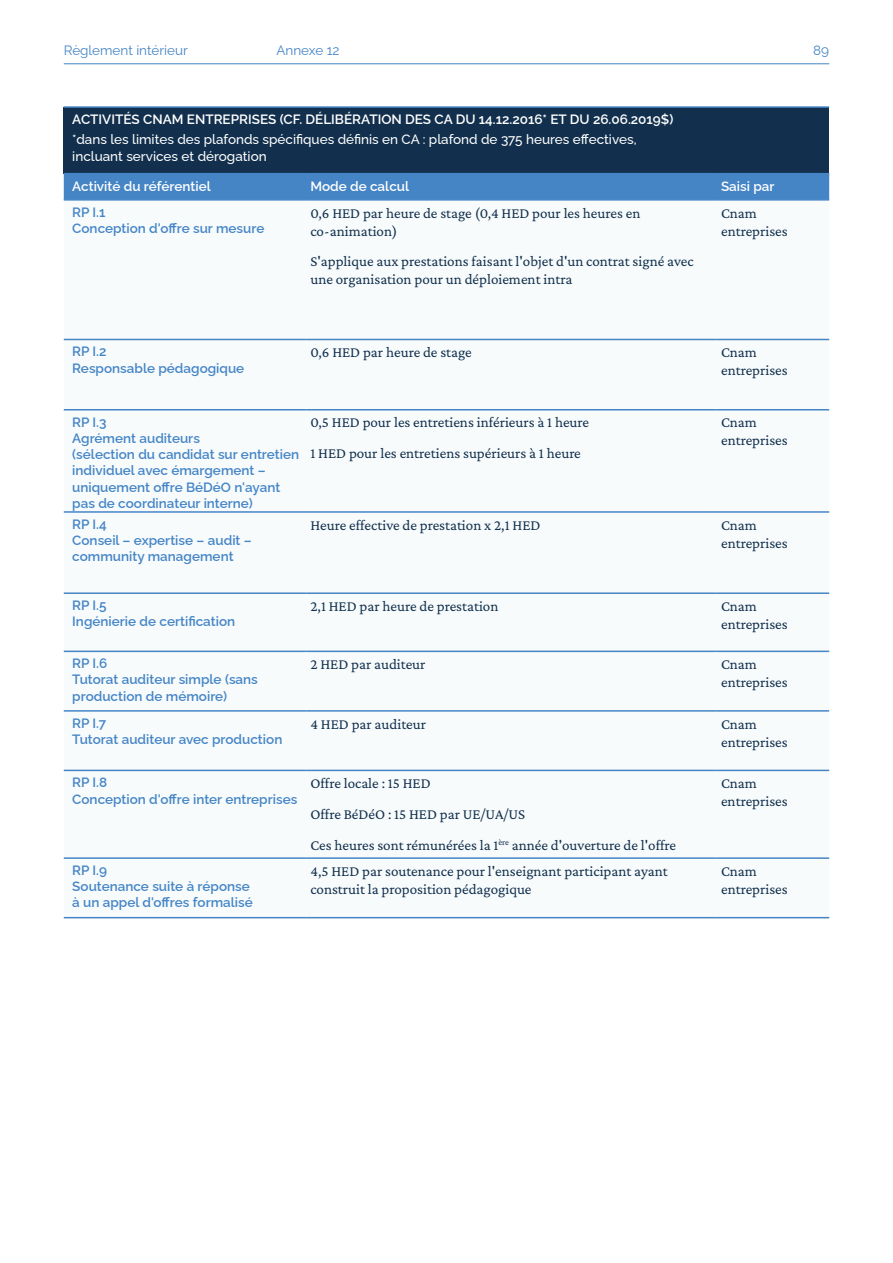
<style>
.page{position:relative;width:893px;height:1263px;background:#fff}
.page>*{position:absolute;margin:0;border:0;box-sizing:border-box;transform-origin:0 0}
.t1{font:15px/18px "Crimson Pro";color:#12304d}
.t2{font:600 13.5px/16.2px "Raleway";color:#4585c6}
.t3{font:600 13.5px "Raleway";color:#fff}
.t4{font:500 13.5px/16.2px "Raleway";color:#fff}
.t5{font:13.5px "Raleway";color:#4585c6}
</style>
<div class="page">
<hr style="left:64px;top:64px;width:765px;height:1px;background:#4585c6">
<div style="left:64px;top:107px;width:765px;height:67px;background:#12304d"></div>
<div style="left:64px;top:174px;width:765px;height:25px;background:#4585c6"></div>
<svg style="left:64px;top:338px;width:765px;height:579px"></svg>
<hr style="left:64px;top:106px;width:242px;height:2px;background:#4585c6">
<hr style="left:306px;top:106px;width:411px;height:2px;background:#4585c6">
<hr style="left:717px;top:106px;width:112px;height:2px;background:#4585c6">
<hr style="left:64px;top:173px;width:242px;height:1px;background:#4585c6">
<hr style="left:306px;top:173px;width:411px;height:1px;background:#4585c6">
<hr style="left:717px;top:173px;width:112px;height:1px;background:#4585c6">
<hr style="left:64px;top:199px;width:242px;height:2px;background:#4585c6">
<hr style="left:306px;top:199px;width:411px;height:2px;background:#4585c6">
<hr style="left:717px;top:199px;width:112px;height:2px;background:#4585c6">
<hr style="left:64px;top:339px;width:242px;height:1px;background:#4585c6">
<hr style="left:306px;top:339px;width:411px;height:1px;background:#4585c6">
<hr style="left:717px;top:339px;width:112px;height:1px;background:#4585c6">
<hr style="left:64px;top:409px;width:242px;height:1px;background:#4585c6">
<hr style="left:306px;top:409px;width:411px;height:1px;background:#4585c6">
<hr style="left:717px;top:409px;width:112px;height:1px;background:#4585c6">
<hr style="left:64px;top:511px;width:242px;height:2px;background:#4585c6">
<hr style="left:306px;top:511px;width:411px;height:2px;background:#4585c6">
<hr style="left:717px;top:511px;width:112px;height:2px;background:#4585c6">
<hr style="left:64px;top:592px;width:242px;height:2px;background:#4585c6">
<hr style="left:306px;top:592px;width:411px;height:2px;background:#4585c6">
<hr style="left:717px;top:592px;width:112px;height:2px;background:#4585c6">
<hr style="left:64px;top:651px;width:242px;height:1px;background:#4585c6">
<hr style="left:306px;top:651px;width:411px;height:1px;background:#4585c6">
<hr style="left:717px;top:651px;width:112px;height:1px;background:#4585c6">
<hr style="left:64px;top:710px;width:242px;height:2px;background:#4585c6">
<hr style="left:306px;top:710px;width:411px;height:2px;background:#4585c6">
<hr style="left:717px;top:710px;width:112px;height:2px;background:#4585c6">
<hr style="left:64px;top:770px;width:242px;height:1px;background:#4585c6">
<hr style="left:306px;top:770px;width:411px;height:1px;background:#4585c6">
<hr style="left:717px;top:770px;width:112px;height:1px;background:#4585c6">
<hr style="left:64px;top:857px;width:242px;height:2px;background:#4585c6">
<hr style="left:306px;top:857px;width:411px;height:2px;background:#4585c6">
<hr style="left:717px;top:857px;width:112px;height:2px;background:#4585c6">
<hr style="left:64px;top:917px;width:242px;height:1px;background:#4585c6">
<hr style="left:306px;top:917px;width:411px;height:1px;background:#4585c6">
<hr style="left:717px;top:917px;width:112px;height:1px;background:#4585c6">
<p class="t5" style="left:64px;top:40px;width:125px">Règlement intérieur</p>
<p class="t5" style="left:813px;top:40px;width:17px">89</p>
<p class="t5" style="left:276px;top:40px;width:65px">Annexe 12</p>
<p class="t3" style="left:72px;top:108px;width:603px">ACTIVITÉS CNAM ENTREPRISES (CF. DÉLIBÉRATION DES CA DU 14.12.2016* ET DU 26.06.2019$)</p>
<p class="t4" style="left:72px;top:130px;width:566px">*dans les limites des plafonds spécifiques définis en CA : plafond de 375 heures effectives, incluant services et dérogation</p>
<p class="t3" style="left:72px;top:175px;width:140px">Activité du référentiel</p>
<p class="t3" style="left:310px;top:175px;width:100px">Mode de calcul</p>
<p class="t3" style="left:721px;top:175px;width:55px">Saisi par</p>
<p class="t2" style="left:72px;top:202px;width:194px">RP I.1<br>Conception d'offre sur mesure</p>
<p class="t1" style="left:310px;top:203px;width:332px">0,6 HED par heure de stage (0,4 HED pour les heures en co-animation)</p>
<p class="t1" style="left:310px;top:252px;width:385px">S'applique aux prestations faisant l'objet d'un contrat signé avec une organisation pour un déploiement intra</p>
<p class="t1" style="left:721px;top:203px;width:68px">Cnam entreprises</p>
<p class="t2" style="left:72px;top:342px;width:174px">RP I.2<br>Responsable pédagogique</p>
<p class="t1" style="left:310px;top:343px;width:163px">0,6 HED par heure de stage</p>
<p class="t1" style="left:721px;top:343px;width:68px">Cnam entreprises</p>
<p class="t2" style="left:72px;top:412px;width:228px">RP I.3<br>Agrément auditeurs<br>(sélection du candidat sur entretien individuel avec émargement – uniquement offre BéDéO n'ayant pas de coordinateur interne)</p>
<p class="t1" style="left:310px;top:407px;width:280px;line-height:30.8px">0,5 HED pour les entretiens inférieurs à 1 heure<br>1 HED pour les entretiens supérieurs à 1 heure</p>
<p class="t1" style="left:721px;top:413px;width:68px">Cnam entreprises</p>
<p class="t2" style="left:72px;top:514px;width:181px">RP I.4<br>Conseil – expertise – audit – community management</p>
<p class="t1" style="left:310px;top:515px;width:232px">Heure effective de prestation x 2,1 HED</p>
<p class="t1" style="left:721px;top:515px;width:68px">Cnam entreprises</p>
<p class="t2" style="left:72px;top:596px;width:164px">RP I.5<br>Ingénierie de certification</p>
<p class="t1" style="left:310px;top:597px;width:190px">2,1 HED par heure de prestation</p>
<p class="t1" style="left:721px;top:597px;width:68px">Cnam entreprises</p>
<p class="t2" style="left:72px;top:654px;width:187px">RP I.6<br>Tutorat auditeur simple (sans production de mémoire)</p>
<p class="t1" style="left:310px;top:655px;width:117px">2 HED par auditeur</p>
<p class="t1" style="left:721px;top:655px;width:68px">Cnam entreprises</p>
<p class="t2" style="left:72px;top:713px;width:212px">RP I.7<br>Tutorat auditeur avec production</p>
<p class="t1" style="left:310px;top:714px;width:117px">4 HED par auditeur</p>
<p class="t1" style="left:721px;top:714px;width:68px">Cnam entreprises</p>
<p class="t2" style="left:72px;top:773px;width:227px">RP I.8<br>Conception d'offre inter entreprises</p>
<p class="t1" style="left:310px;top:768px;width:367px;line-height:30.8px">Offre locale : 15 HED<br>Offre BéDéO : 15 HED par UE/UA/US<br>Ces heures sont rémunérées la 1<sup>ère</sup> année d'ouverture de l'offre</p>
<p class="t1" style="left:721px;top:774px;width:68px">Cnam entreprises</p>
<p class="t2" style="left:72px;top:861px;width:182px">RP I.9<br>Soutenance suite à réponse à un appel d'offres formalisé</p>
<p class="t1" style="left:310px;top:862px;width:359px">4,5 HED par soutenance pour l'enseignant participant ayant construit la proposition pédagogique</p>
<p class="t1" style="left:721px;top:862px;width:68px">Cnam entreprises</p>
</div>
